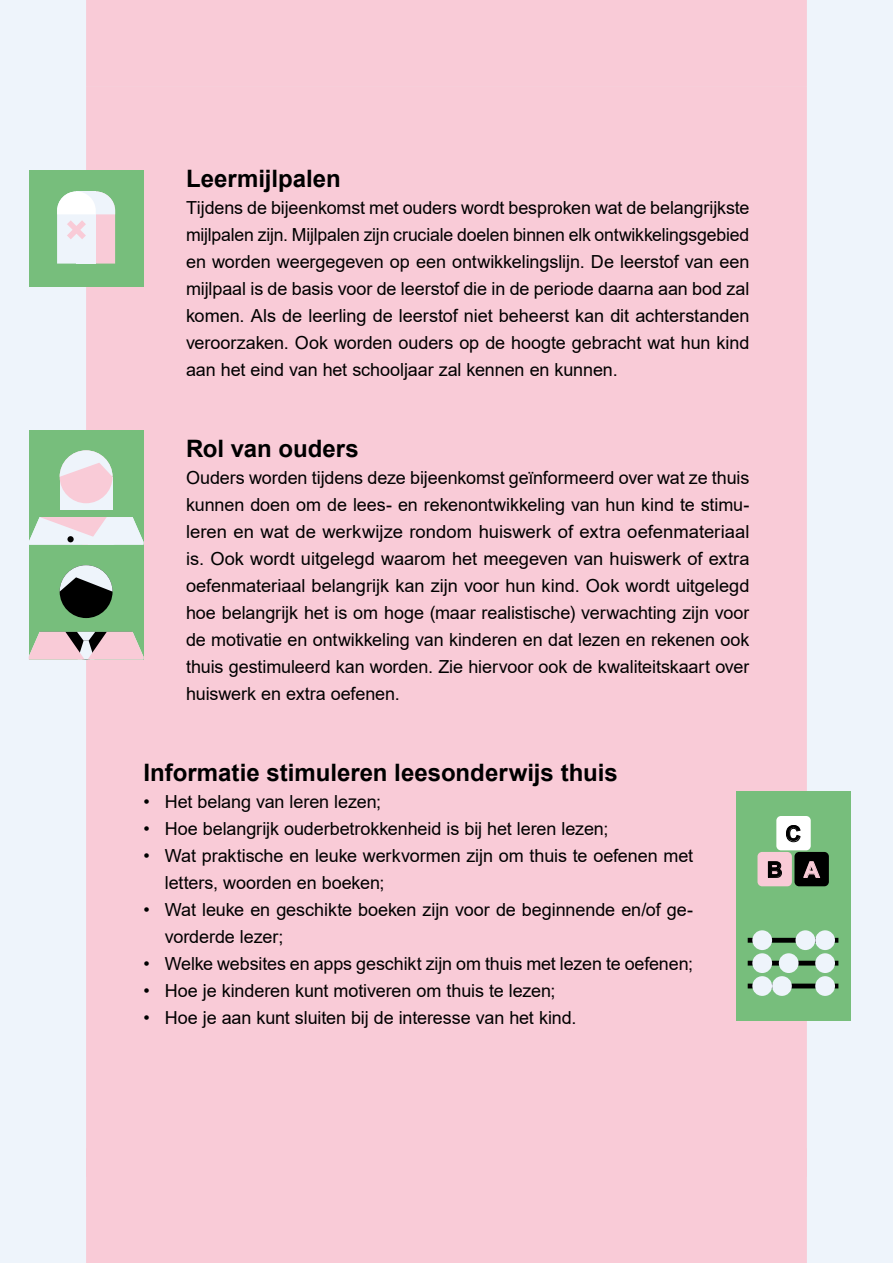
<style>
.page{position:relative;width:893px;height:1263px;background:#eef4fb}
.page>*{position:absolute;margin:0;border:0;box-sizing:border-box;transform-origin:0 0}
.t1{font:700 24px "Arial";color:#000}
.t2{font:700 21.75px "Arial";color:#000}
.t3{font:18px/27px "Arial";letter-spacing:-.005em;color:#000;text-align:justify}
.s1{color:#f9cbd7}
</style>
<div class="page">
<div style="left:115px;top:115px;width:663px;height:1033px;background:#f9cbd7"></div>
<div style="left:86px;top:86px;width:721px;height:1091px;border:57px solid #f9cbd7"></div>
<div style="left:736px;top:906px;width:114px;height:114px;background:#77be7c"></div>
<div style="left:748px;top:938px;width:90px;height:5px;background:#000"></div>
<hr style="left:748px;top:961px;width:90px;height:4px;background:#000">
<div style="left:748px;top:983px;width:90px;height:5px;background:#000"></div>
<div style="left:752px;top:930px;width:20px;height:20px;background:#eef4fb;border-radius:50%"></div>
<div style="left:795px;top:930px;width:20px;height:20px;background:#eef4fb;border-radius:50%"></div>
<div style="left:815px;top:930px;width:20px;height:20px;background:#eef4fb;border-radius:50%"></div>
<div style="left:752px;top:953px;width:20px;height:20px;background:#eef4fb;border-radius:50%"></div>
<div style="left:779px;top:953px;width:19px;height:20px;background:#eef4fb;border-radius:50%"></div>
<div style="left:815px;top:953px;width:20px;height:20px;background:#eef4fb;border-radius:50%"></div>
<div style="left:752px;top:976px;width:20px;height:20px;background:#eef4fb;border-radius:50%"></div>
<div style="left:772px;top:976px;width:20px;height:20px;background:#eef4fb;border-radius:50%"></div>
<div style="left:815px;top:976px;width:20px;height:20px;background:#eef4fb;border-radius:50%"></div>
<div style="left:736px;top:791px;width:114px;height:115px;background:#77be7c"></div>
<div style="left:794px;top:852px;width:35px;height:34px;background:#000;border-radius:5px"></div>
<svg style="left:803px;top:861px;width:18px;height:17px"></svg>
<div style="left:757px;top:852px;width:35px;height:34px;background:#f9cbd7;border-radius:5px"></div>
<svg style="left:767px;top:861px;width:15px;height:17px"></svg>
<div style="left:776px;top:816px;width:35px;height:34px;background:#fff;border-radius:5px"></div>
<svg style="left:786px;top:825px;width:15px;height:18px"></svg>
<div style="left:86px;top:0;width:721px;height:86px;background:#f9cbd7"></div>
<div style="left:86px;top:1148px;width:721px;height:115px;background:#f9cbd7"></div>
<div style="left:29px;top:170px;width:115px;height:117px;background:#77be7c"></div>
<svg style="left:57px;top:191px;width:58px;height:73px;background:#eee8ec"></svg>
<div style="left:29px;top:430px;width:115px;height:115px;background:#77be7c"></div>
<div style="left:60px;top:477px;width:53px;height:32px;background:#eef4fb"></div>
<svg style="left:29px;top:517px;width:115px;height:28px;background:#e5e6e8"></svg>
<div style="left:67px;top:536px;width:7px;height:6px;background:#000;border-radius:50%"></div>
<div style="left:60px;top:450px;width:53px;height:53px;background:#f9cbd7;border-radius:50%"></div>
<svg style="left:60px;top:450px;width:53px;height:27px"></svg>
<div style="left:29px;top:545px;width:115px;height:114px;background:#77be7c"></div>
<svg style="left:29px;top:632px;width:115px;height:27px;background:#d0b6ba"></svg>
<div style="left:60px;top:565px;width:53px;height:53px;background:#000;border-radius:50%"></div>
<svg style="left:60px;top:565px;width:53px;height:27px"></svg>
<h1 class="t1" style="left:186px;top:161px;width:156px">Leermijlpalen</h1>
<p class="t3" style="left:186px;top:194px;width:565px">Tijdens de bijeenkomst met ouders wordt besproken wat de belangrijkste mijlpalen zijn. Mijlpalen zijn cruciale doelen binnen elk ontwikkelingsgebied en worden weergegeven op een ontwikkelingslijn. De leerstof van een mijlpaal is de basis voor de leerstof die in de periode daarna aan bod zal komen. Als de leerling de leerstof niet beheerst kan dit achterstanden veroorzaken. Ook worden ouders op de hoogte gebracht wat hun kind aan het eind van het schooljaar zal kennen en kunnen.</p>
<h1 class="t1" style="left:186px;top:431px;width:174px">Rol van ouders</h1>
<p class="t3" style="left:186px;top:464px;width:565px">Ouders worden tijdens deze bijeenkomst geïnformeerd over wat ze thuis kunnen doen om de lees- en rekenontwikkeling van hun kind te stimu&shy;leren en wat de werkwijze rondom huiswerk of extra oefenmateriaal is. Ook wordt uitgelegd waarom het meegeven van huiswerk of extra oefenmateriaal belangrijk kan zijn voor hun kind. Ook wordt uitgelegd hoe belangrijk het is om hoge (maar realistische) verwachting zijn voor de motivatie en ontwikkeling van kinderen en dat lezen en rekenen ook thuis gestimuleerd kan worden. Zie hiervoor ook de kwaliteitskaart over huiswerk en extra oefenen.</p>
<h1 class="t1" style="left:144px;top:755px;width:476px">Informatie stimuleren leesonderwijs thuis</h1>
<p class="t3" style="left:144px;top:788px;width:239px">• Het belang van leren lezen;</p>
<p class="t3" style="left:144px;top:815px;width:466px">• Hoe belangrijk ouderbetrokkenheid is bij het leren lezen;</p>
<p class="t3" style="left:165px;top:842px;width:530px;text-indent:-21px">• Wat praktische en leuke werkvormen zijn om thuis te oefenen met letters, woorden en boeken;</p>
<p class="t3" style="left:165px;top:896px;width:530px;text-indent:-21px">• Wat leuke en geschikte boeken zijn voor de beginnende en/of ge&shy;vorderde lezer;</p>
<p class="t3" style="left:144px;top:950px;width:551px">• Welke websites en apps geschikt zijn om thuis met lezen te oefenen;</p>
<p class="t3" style="left:144px;top:977px;width:414px">• Hoe je kinderen kunt motiveren om thuis te lezen;</p>
<p class="t3" style="left:144px;top:1004px;width:434px">• Hoe je aan kunt sluiten bij de interesse van het kind.</p>
<p class="t2" style="left:785px;top:819px;width:17px">C</p>
<p class="t2" style="left:767px;top:855px;width:54px">B <span class="s1">A</span></p>
</div>
